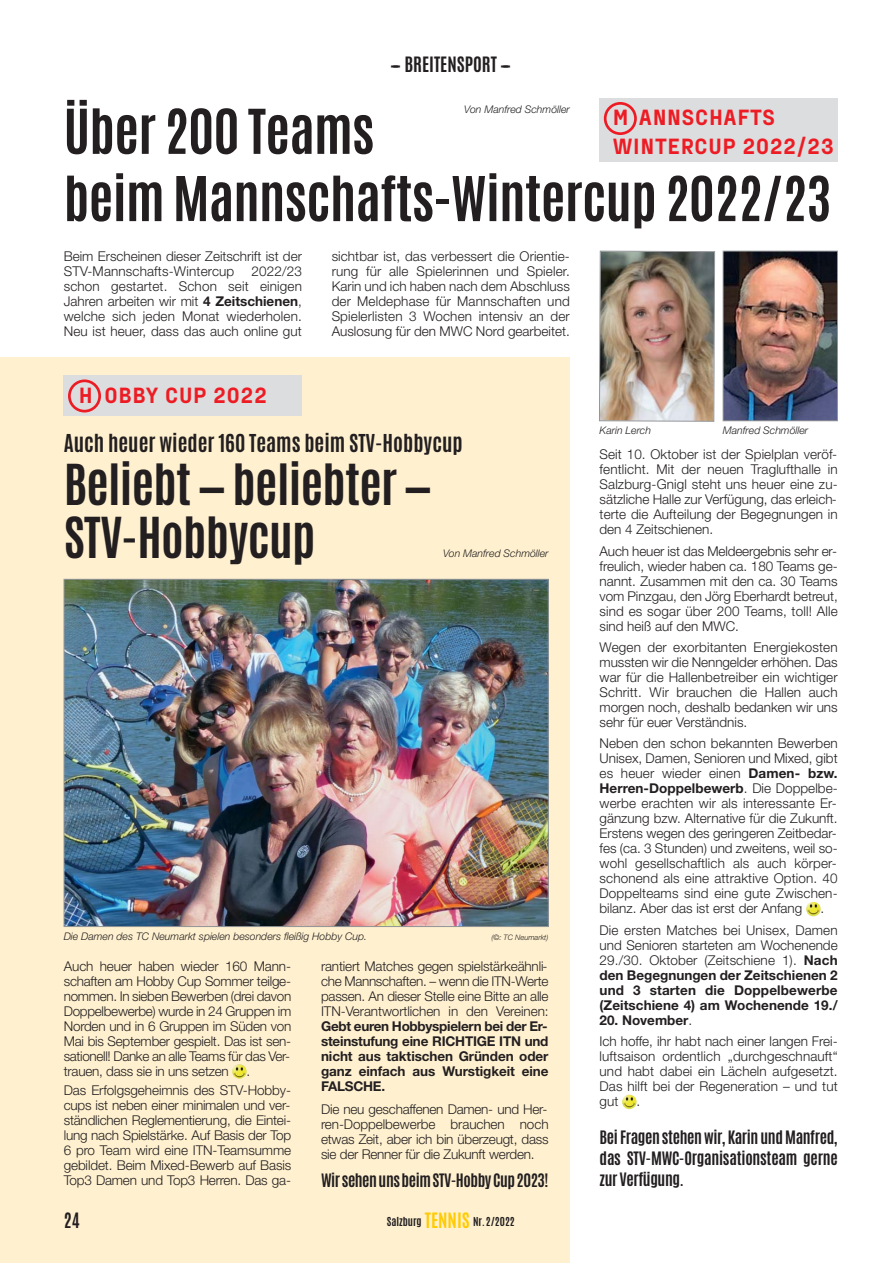
<style>
.page{position:relative;width:893px;height:1263px;background:#fff}
.page>*{position:absolute;margin:0;border:0;box-sizing:border-box;transform-origin:0 0}
.t1{font:700 52.5px/67.2px "Antonio";letter-spacing:-.01em;color:#231f20}
.t2{font:700 48px/52.5px "Antonio";letter-spacing:-.015em;color:#231f20}
.t3{font:900 22.5px/29px "Fraktion Sans";letter-spacing:.03em;color:#ed1c24}
.t4{font:700 21px "Antonio";color:#231f20}
.t5{font:700 18px "Antonio";color:#231f20}
.t6{font:700 18px "Antonio";color:#231f20;scale:.95 1}
.t7{font:700 15.75px/21px "Antonio";letter-spacing:-.025em;color:#231f20;text-align:justify}
.t8{font:300 13.5px/15px "Helvetica Neue";color:#231f20;text-align:justify}
.t9{font:700 13.5px/15px "Helvetica Neue";letter-spacing:-.005em;color:#231f20;text-align:justify}
.t10{font:italic 300 10.5px "Helvetica Neue";color:#231f20}
.t11{font:700 10.5px "Antonio";color:#231f20}
.t12{font:italic 300 7.5px "Helvetica Neue";color:#231f20}
.s1{font-weight:700}
.s2{font-size:18px;color:#ffcb04}
.s3{font-weight:300}
</style>
<div class="page">
<div style="left:0;top:357px;width:570px;height:906px;background:#fff1d0"></div>
<img style="left:232px;top:1064px;width:15px;height:15px">
<img style="left:66px;top:581px;width:481px;height:344px">
<div style="left:600px;top:98px;width:238px;height:64px;background:#dcddde"></div>
<svg style="left:604px;top:102px;width:33px;height:33px"></svg>
<div style="left:64px;top:375px;width:238px;height:41px;background:#dcddde"></div>
<svg style="left:68px;top:379px;width:33px;height:33px"></svg>
<img style="left:806px;top:902px;width:15px;height:14px">
<img style="left:622px;top:1095px;width:15px;height:14px">
<img style="left:599px;top:251px;width:116px;height:171px">
<img style="left:725px;top:253px;width:111px;height:166px">
<div style="left:723px;top:251px;width:115px;height:170px;border:1px solid #939598"></div>
<h3 class="t5" style="left:390px;top:56px;width:123px">––– BREITENSPORT –––</h3>
<h1 class="t1" style="left:64px;top:100px;width:769px">Über 200 Teams<br>beim Mannschafts-Wintercup 2022/23</h1>
<p class="t10" style="left:464px;top:105px;width:107px">Von Manfred Schmöller</p>
<h3 class="t3" style="left:613px;top:103px;width:223px">M ANNSCHAFTS<br>WINTERCUP 2022/23</h3>
<p class="t8" style="left:64px;top:249px;width:240px">Beim Erscheinen dieser Zeitschrift ist der<br>STV-Mannschafts-Wintercup</p>
<p class="t8" style="left:64px;top:264px;width:240px;text-indent:188px">2022/23 schon gestartet. Schon seit einigen Jahren arbeiten wir mit <span class="s1">4 Zeitschienen</span>, welche sich jeden Monat wiederholen.<br>Neu ist heuer, dass das auch online gut</p>
<h3 class="t3" style="left:79px;top:381px;width:190px">H OBBY CUP 2022</h3>
<p class="t8" style="left:332px;top:249px;width:240px">sichtbar ist, das verbessert die Orientie&shy;rung für alle Spielerinnen und Spieler.<br>Karin und ich haben nach dem Abschluss der Meldephase für Mannschaften und Spielerlisten 3 Wochen intensiv an der Auslosung für den MWC Nord gearbeitet.</p>
<h3 class="t4" style="left:64px;top:433px;width:400px">Auch heuer wieder 160 Teams beim STV-Hobbycup</h3>
<h2 class="t2" style="left:64px;top:461px;width:369px">Beliebt — beliebter —<br>STV-Hobbycup</h2>
<p class="t10" style="left:443px;top:550px;width:107px">Von Manfred Schmöller</p>
<p class="t10" style="left:64px;top:932px;width:305px">Die Damen des TC Neumarkt spielen besonders fleißig Hobby Cup.</p>
<p class="t12" style="left:492px;top:934px;width:58px">(©: TC Neumarkt)</p>
<p class="t8" style="left:64px;top:960px;width:229px">Auch heuer haben wieder 160 Mann&shy;schaften am Hobby Cup Sommer teilge&shy;nommen. In sieben Bewerben (drei davon Doppelbewerbe) wurde in 24 Gruppen im Norden und in 6 Gruppen im Süden von Mai bis September gespielt. Das ist sen&shy;sationell! Danke an alle Teams für das Ver&shy;trauen, dass sie in uns setzen</p>
<p class="t8" style="left:64px;top:1062px;width:229px;line-height:19.5px;text-indent:183px">.<br>Das Erfolgsgeheimnis des STV-Hobby-</p>
<p class="t8" style="left:64px;top:1099px;width:229px">cups ist neben einer minimalen und ver&shy;ständlichen Reglementierung, die Eintei&shy;lung nach Spielstärke. Auf Basis der Top 6 pro Team wird eine ITN-Teamsumme gebildet. Beim Mixed-Bewerb auf Basis Top3 Damen und Top3 Herren. Das ga-</p>
<p class="t8" style="left:321px;top:960px;width:229px">rantiert Matches gegen spielstärkeähnli&shy;che Mannschaften. – wenn die ITN-Werte passen. An dieser Stelle eine Bitte an alle ITN-Verantwortlichen in den Vereinen:</p>
<p class="t9" style="left:321px;top:1019px;width:229px">Gebt euren Hobbyspielern bei der Er&shy;steinstufung eine RICHTIGE ITN und nicht aus taktischen Gründen oder ganz einfach aus Wurstigkeit eine FALSCHE.</p>
<p class="t8" style="left:321px;top:1103px;width:229px">Die neu geschaffenen Damen- und Her&shy;ren-Doppelbewerbe brauchen noch etwas Zeit, aber ich bin überzeugt, dass sie der Renner für die Zukunft werden.</p>
<p class="t7" style="left:321px;top:1170px;width:229px">Wir sehen uns beim STV-Hobby Cup 2023!</p>
<h3 class="t6" style="left:64px;top:1213px;width:18px">24</h3>
<p class="t11" style="left:387px;top:1217px;width:130px">Salzburg <span class="s2">TENNIS</span> Nr.2/2022</p>
<p class="t10" style="left:600px;top:426px;width:53px">Karin Lerch</p>
<p class="t10" style="left:723px;top:426px;width:87px">Manfred Schmöller</p>
<p class="t8" style="left:600px;top:448px;width:240px">Seit 10. Oktober ist der Spielplan veröf&shy;fentlicht. Mit der neuen Traglufthalle in Salzburg-Gnigl steht uns heuer eine zu&shy;sätzliche Halle zur Verfügung, das erleich&shy;terte die Aufteilung der Begegnungen in den 4 Zeitschienen.</p>
<p class="t8" style="left:600px;top:545px;width:240px">Auch heuer ist das Meldeergebnis sehr er&shy;freulich, wieder haben ca. 180 Teams ge&shy;nannt. Zusammen mit den ca. 30 Teams vom Pinzgau, den Jörg Eberhardt betreut, sind es sogar über 200 Teams, toll! Alle sind heiß auf den MWC.</p>
<p class="t8" style="left:600px;top:641px;width:240px">Wegen der exorbitanten Energiekosten mussten wir die Nenngelder erhöhen. Das war für die Hallenbetreiber ein wichtiger Schritt. Wir brauchen die Hallen auch morgen noch, deshalb bedanken wir uns sehr für euer Verständnis.</p>
<p class="t8" style="left:600px;top:737px;width:240px">Neben den schon bekannten Bewerben Unisex, Damen, Senioren und Mixed, gibt es heuer wieder einen <span class="s1">Damen- bzw.<br>Herren-Doppelbewerb</span>. Die Doppelbe&shy;werbe erachten wir als interessante Er&shy;gänzung bzw. Alternative für die Zukunft.<br>Erstens wegen des geringeren Zeitbedar&shy;fes (ca. 3 Stunden) und zweitens, weil so&shy;wohl gesellschaftlich als auch körper&shy;schonend als eine attraktive Option. 40<br>Doppelteams sind eine gute Zwischen&shy;bilanz. Aber das ist erst der Anfang</p>
<p class="t8" style="left:600px;top:899px;width:240px;line-height:21.5px;text-indent:221px">.<br>Die ersten Matches bei Unisex, Damen</p>
<p class="t9" style="left:600px;top:939px;width:240px"><span class="s3">und Senioren starteten am Wochenende 29./30. Oktober (Zeitschiene 1).</span> Nach den Begegnungen der Zeitschienen 2 und 3 starten die Doppelbewerbe (Zeitschiene 4) am Wochenende 19./</p>
<p class="t8" style="left:600px;top:1010px;width:240px;line-height:21.5px"><span class="s1">20. November</span>.<br>Ich hoffe, ihr habt nach einer langen Frei-</p>
<p class="t8" style="left:600px;top:1050px;width:240px">luftsaison ordentlich „durchgeschnauft“ und habt dabei ein Lächeln aufgesetzt.<br>Das hilft bei der Regeneration – und tut gut</p>
<p class="t8" style="left:636px;top:1095px;width:5px">.</p>
<p class="t7" style="left:600px;top:1128px;width:240px">Bei Fragen stehen wir, Karin und Manfred, das STV-MWC-Organisationsteam gerne zur Verfügung.</p>
</div>
